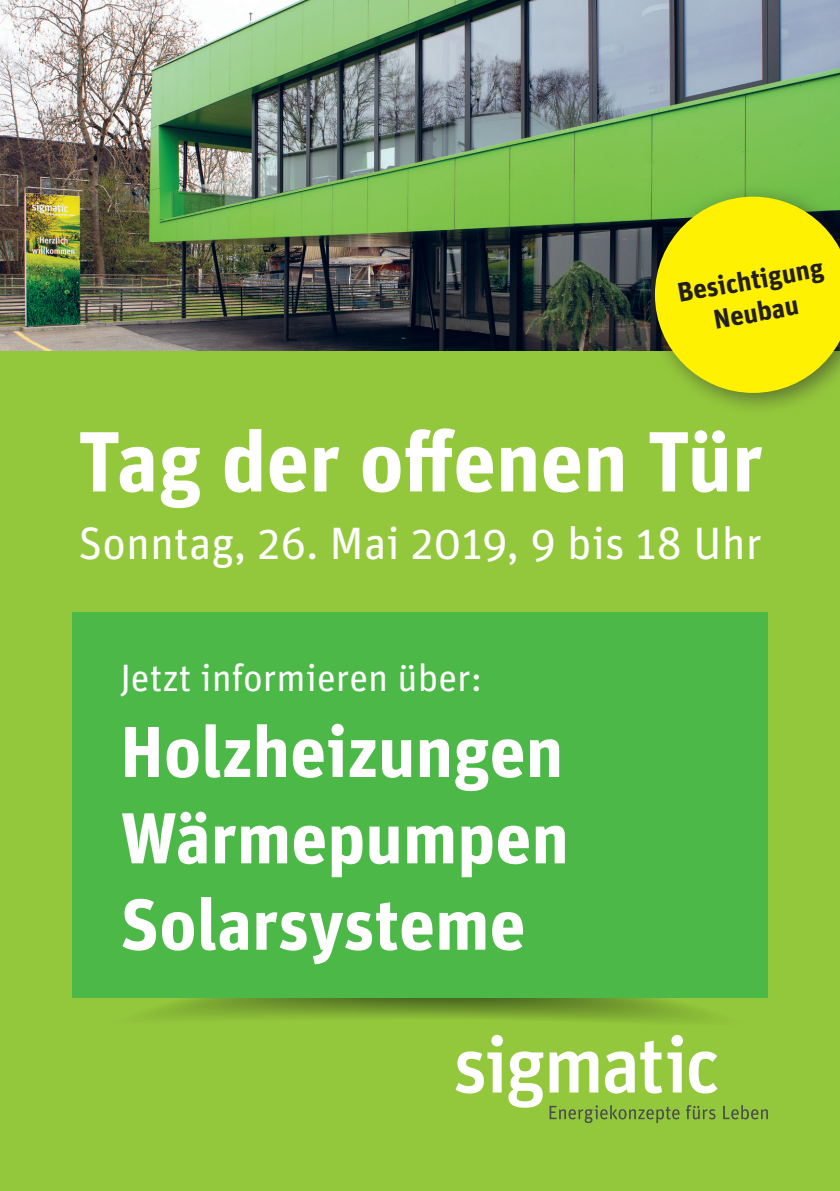
<style>
.page{position:relative;width:840px;height:1191px;background:#fff}
.page>*{position:absolute;margin:0;border:0;box-sizing:border-box;transform-origin:0 0}
.t1{font:700 85.2px "Unit OT";color:#fff}
.t2{font:700 72px/86.4px "Unit OT";color:#fff;text-align:justify}
.t3{font:45.4px "Unit OT";color:#fff}
.t4{font:38px "Unit OT";color:#fff}
.t5{font:700 27px/32.4px "Unit OT";color:#231f20;text-align:center}
</style>
<div class="page">
<img style="left:0;top:0;width:839px;height:352px">
<div style="left:0;top:352px;width:839px;height:839px;background:#94c83c"></div>
<svg style="left:549px;top:1105px;width:130px;height:18px"></svg>
<svg style="left:686px;top:1105px;width:29px;height:14px"></svg>
<svg style="left:723px;top:1105px;width:44px;height:14px"></svg>
<svg style="left:456px;top:1090px;width:46px;height:3px"></svg>
<svg style="left:508px;top:1090px;width:35px;height:17px"></svg>
<svg style="left:549px;top:1090px;width:49px;height:2px"></svg>
<svg style="left:608px;top:1090px;width:26px;height:3px"></svg>
<svg style="left:646px;top:1090px;width:15px;height:3px"></svg>
<svg style="left:672px;top:1090px;width:10px;height:2px"></svg>
<svg style="left:695px;top:1090px;width:21px;height:3px"></svg>
<div style="left:641px;top:184px;width:198px;height:233px;background:#231f20;opacity:.5"></div>
<svg style="left:654px;top:197px;width:185px;height:196px;background:#e0dd0a"></svg>
<img style="left:72px;top:908px;width:696px;height:182px">
<div style="left:72px;top:612px;width:695px;height:385px;background:#4cb848"></div>
<p class="t5" style="left:674px;top:276px;width:149px;rotate:-10deg">Besichtigung<br>Neubau</p>
<p class="t1" style="left:77px;top:406px;width:686px">Tag der offenen Tür</p>
<p class="t3" style="left:79px;top:514px;width:684px">Sonntag, 26. Mai 2019, 9 bis 18 Uhr</p>
<p class="t4" style="left:120px;top:653px;width:363px">Jetzt informieren über:</p>
<p class="t2" style="left:120px;top:707px;width:450px">Holzheizungen Wärmepumpen Solarsysteme</p>
</div>
